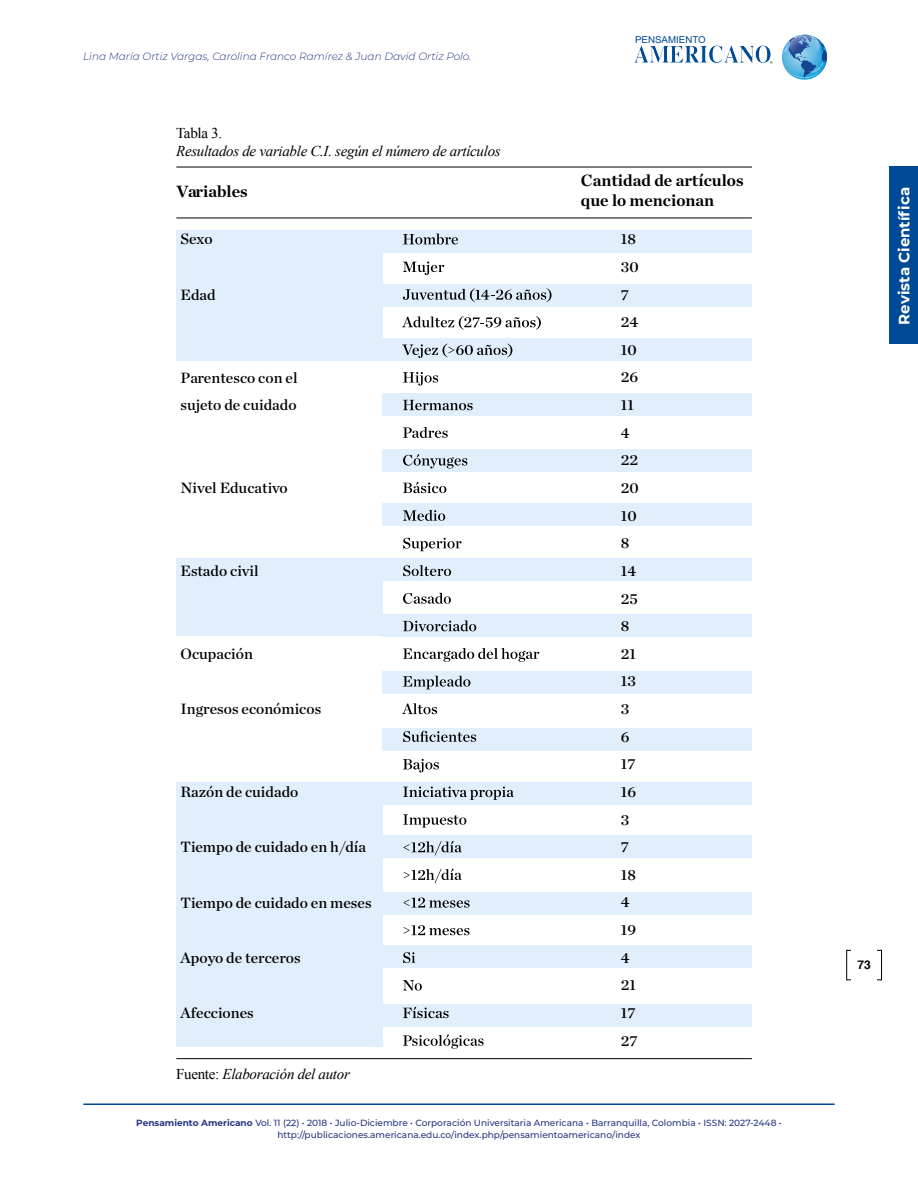
<style>
.page{position:relative;width:918px;height:1188px;background:#fff}
.page>*{position:absolute;margin:0;border:0;box-sizing:border-box;transform-origin:0 0}
.t1{font:700 16.65px/20px "Chronicle Deck";color:#000}
.t2{font:15.15px/27.6px "Chronicle Deck Semi";color:#000}
.t3{font:italic 15px "Times New Roman";letter-spacing:-.02em;color:#000}
.t4{font:700 15px "Montserrat";color:#fff}
.t5{font:15px "Times New Roman";letter-spacing:-.02em;color:#000}
.t6{font:700 12px "Helvetica";color:#000}
.t7{font:italic 300 10.5px "Montserrat";color:#283583}
.t8{font:9.45px "Arial";color:#004994}
.t9{font:500 9px/12px "Montserrat";color:#283583;text-align:center}
.s1{font-style:normal}
.s2{font-weight:700}
</style>
<div class="page">
<div style="left:846px;top:950px;width:36px;height:30px;border:1px solid #000"></div>
<div style="left:851px;top:949px;width:26px;height:32px;background:#fff"></div>
<svg style="left:782px;top:35px;width:45px;height:45px"></svg>
<svg style="left:634px;top:45px;width:138px;height:19px"></svg>
<div style="left:890px;top:167px;width:28px;height:177px;background:#004994"></div>
<hr style="left:83px;top:1103px;width:752px;height:2px;background:#004994">
<div style="left:176px;top:230px;width:207px;height:131px;background:#e1eefb"></div>
<div style="left:176px;top:782px;width:207px;height:265px;background:#e1eefb"></div>
<div style="left:176px;top:558px;width:207px;height:78px;background:#e1eefb"></div>
<div style="left:176px;top:338px;width:576px;height:23px;background:#e1eefb"></div>
<div style="left:383px;top:394px;width:369px;height:22px;background:#e1eefb"></div>
<div style="left:383px;top:450px;width:369px;height:22px;background:#e1eefb"></div>
<div style="left:383px;top:504px;width:369px;height:22px;background:#e1eefb"></div>
<div style="left:383px;top:558px;width:369px;height:23px;background:#e1eefb"></div>
<div style="left:383px;top:614px;width:369px;height:22px;background:#e1eefb"></div>
<div style="left:383px;top:671px;width:369px;height:22px;background:#e1eefb"></div>
<div style="left:383px;top:728px;width:369px;height:22px;background:#e1eefb"></div>
<div style="left:383px;top:782px;width:369px;height:22px;background:#e1eefb"></div>
<div style="left:383px;top:836px;width:369px;height:22px;background:#e1eefb"></div>
<div style="left:383px;top:892px;width:369px;height:22px;background:#e1eefb"></div>
<div style="left:383px;top:946px;width:369px;height:22px;background:#e1eefb"></div>
<div style="left:383px;top:1005px;width:369px;height:22px;background:#e1eefb"></div>
<div style="left:176px;top:230px;width:576px;height:23px;background:#e1eefb"></div>
<div style="left:176px;top:284px;width:576px;height:23px;background:#e1eefb"></div>
<hr style="left:176px;top:167px;width:576px;height:1px;background:#000">
<hr style="left:176px;top:218px;width:576px;height:1px;background:#000">
<hr style="left:176px;top:1058px;width:576px;height:1px;background:#000">
<svg style="left:403px;top:234px;width:55px;height:11px"></svg>
<svg style="left:403px;top:261px;width:41px;height:14px"></svg>
<svg style="left:403px;top:288px;width:149px;height:14px"></svg>
<svg style="left:402px;top:316px;width:139px;height:14px"></svg>
<svg style="left:402px;top:344px;width:110px;height:14px"></svg>
<svg style="left:403px;top:372px;width:35px;height:14px"></svg>
<svg style="left:403px;top:400px;width:70px;height:10px"></svg>
<svg style="left:403px;top:427px;width:45px;height:11px"></svg>
<svg style="left:403px;top:454px;width:64px;height:14px"></svg>
<svg style="left:403px;top:482px;width:43px;height:11px"></svg>
<svg style="left:403px;top:510px;width:42px;height:11px"></svg>
<svg style="left:403px;top:538px;width:59px;height:13px"></svg>
<svg style="left:403px;top:565px;width:48px;height:11px"></svg>
<svg style="left:403px;top:593px;width:48px;height:11px"></svg>
<svg style="left:403px;top:620px;width:73px;height:11px"></svg>
<svg style="left:403px;top:648px;width:136px;height:14px"></svg>
<svg style="left:403px;top:676px;width:67px;height:13px"></svg>
<svg style="left:402px;top:703px;width:35px;height:11px"></svg>
<svg style="left:403px;top:731px;width:73px;height:11px"></svg>
<svg style="left:403px;top:759px;width:36px;height:13px"></svg>
<svg style="left:403px;top:786px;width:111px;height:14px"></svg>
<svg style="left:403px;top:814px;width:63px;height:14px"></svg>
<svg style="left:404px;top:841px;width:58px;height:14px"></svg>
<svg style="left:404px;top:869px;width:58px;height:14px"></svg>
<svg style="left:404px;top:898px;width:66px;height:10px"></svg>
<svg style="left:404px;top:925px;width:66px;height:10px"></svg>
<svg style="left:403px;top:952px;width:12px;height:11px"></svg>
<svg style="left:403px;top:980px;width:19px;height:11px"></svg>
<svg style="left:403px;top:1007px;width:46px;height:11px"></svg>
<svg style="left:403px;top:1034px;width:81px;height:15px"></svg>
<p class="t7" style="left:83px;top:49px;width:390px">Lina María Ortiz Vargas, Carolina Franco Ramírez &amp; Juan David Ortiz Polo.</p>
<p class="t5" style="left:176px;top:123px;width:48px">Tabla 3.</p>
<p class="t3" style="left:176px;top:141px;width:326px">Resultados de variable C.I. según el número de artículos</p>
<p class="t8" style="left:635px;top:34px;width:72px">PENSAMIENTO</p>
<p class="t1" style="left:176px;top:180px;width:73px">Variables</p>
<p class="t1" style="left:581px;top:169px;width:164px">Cantidad de artículos que lo mencionan</p>
<p class="t2" style="left:181px;top:224px;width:34px">Sexo</p>
<p class="t2" style="left:621px;top:224px;width:19px">18<br>30<br>7<br>24<br>10<br>26<br>11<br>4<br>22<br>20<br>10<br>8<br>14<br>25<br>8<br>21<br>13<br>3<br>6<br>17<br>16<br>3<br>7<br>18<br>4<br>19<br>4<br>21<br>17<br>27</p>
<p class="t2" style="left:181px;top:280px;width:37px">Edad</p>
<p class="t2" style="left:181px;top:363px;width:119px">Parentesco con el sujeto de cuidado</p>
<p class="t2" style="left:181px;top:473px;width:109px">Nivel Educativo</p>
<p class="t2" style="left:181px;top:556px;width:80px">Estado civil</p>
<p class="t2" style="left:181px;top:639px;width:74px">Ocupación</p>
<p class="t2" style="left:181px;top:694px;width:142px">Ingresos económicos</p>
<p class="t2" style="left:181px;top:777px;width:119px">Razón de cuidado</p>
<p class="t2" style="left:181px;top:832px;width:187px">Tiempo de cuidado en h/día</p>
<p class="t2" style="left:181px;top:888px;width:193px">Tiempo de cuidado en meses</p>
<p class="t2" style="left:181px;top:943px;width:122px">Apoyo de terceros</p>
<p class="t2" style="left:181px;top:998px;width:75px">Afecciones</p>
<p class="t3" style="left:176px;top:1063px;width:175px"><span class="s1">Fuente:</span> Elaboración del autor</p>
<p class="t9" style="left:136px;top:1116px;width:647px"><span class="s2">Pensamiento Americano</span> Vol. 11 (22) • 2018 • Julio-Diciembre • Corporación Universitaria Americana • Barranquilla, Colombia • ISSN: 2027-2448 • http://publicaciones.americana.edu.co/index.php/pensamientoamericano/index</p>
<p class="t4" style="left:893px;top:325px;width:139px;rotate:-90deg">Revista Científica</p>
<p class="t6" style="left:857px;top:955px;width:15px">73</p>
</div>
